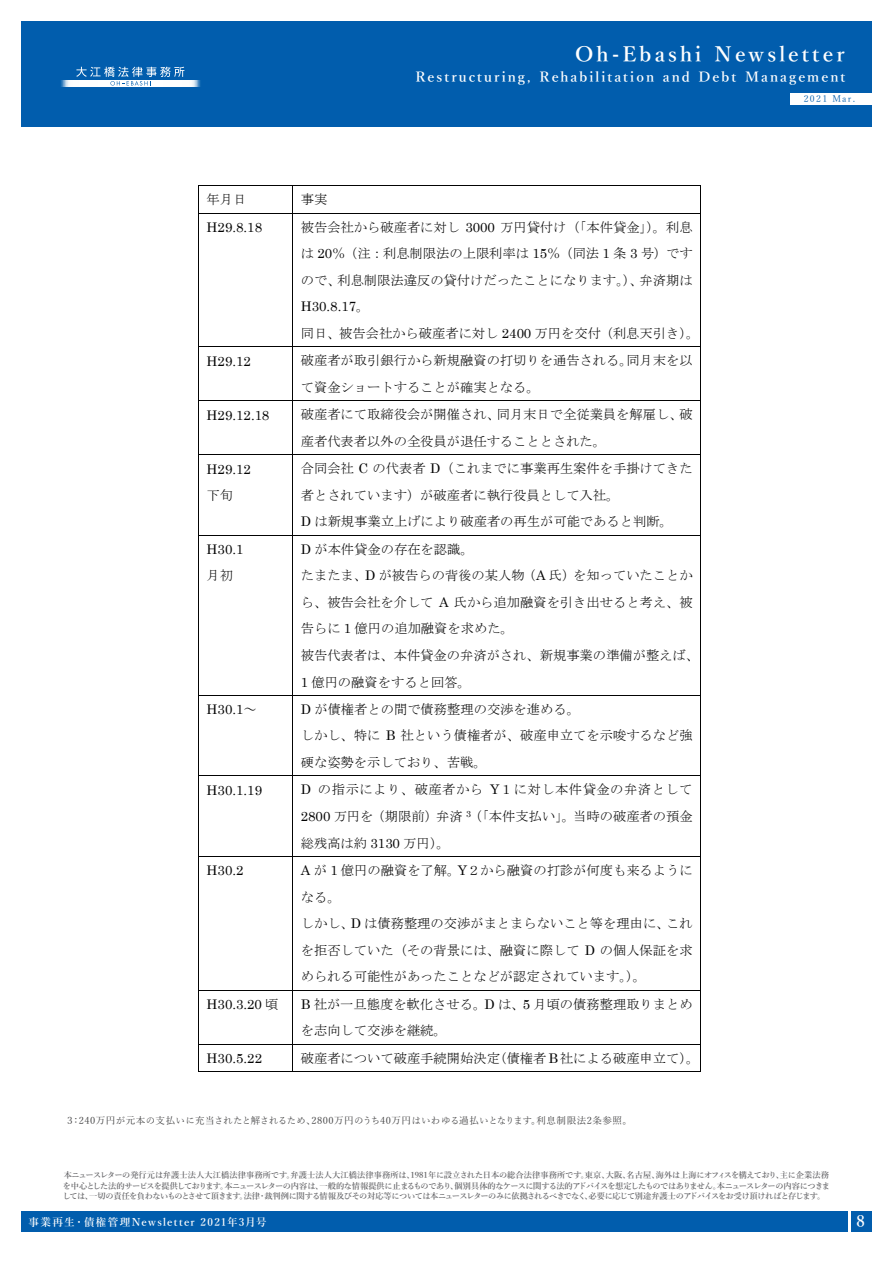
<style>
.page{position:relative;width:893px;height:1263px;background:#fff}
.page>*{position:absolute;margin:0;border:0;box-sizing:border-box;transform-origin:0 0}
.t1{font:600 21px "Yu Mincho";letter-spacing:.15em;color:#fff}
.t2{font:600 15.9px "Yu Mincho";color:#fff}
.t3{font:600 13.8px "Yu Mincho";letter-spacing:.15em;color:#fff}
.t4{font:13.35px/26.5px "MS Mincho";color:#030303}
.t5{font:13.35px "Century";letter-spacing:.005em;color:#030303}
.t6{font:600 10.65px "Yu Mincho";letter-spacing:.12em;color:#fff}
.t7{font:9.6px "Yu Mincho";letter-spacing:.04em;color:#3e3e3f}
.t8{font:9px "Yu Mincho";letter-spacing:.15em;color:#015dad}
.t9{font:600 8.25px/10.5px "Yu Mincho";letter-spacing:-.085em;color:#636366;text-align:justify}
.s1{font-family:"Century"}
.s2{font-family:"MS Mincho"}
</style>
<div class="page">
<div style="left:851px;top:1211px;width:21px;height:21px;background:#015dad"></div>
<div style="left:21px;top:1211px;width:827px;height:21px;background:#015dad"></div>
<hr style="left:199px;top:186px;width:93px;height:1px;background:#030303">
<hr style="left:293px;top:186px;width:407px;height:1px;background:#030303">
<svg style="left:198px;top:186px;width:1px;height:28px"></svg>
<hr style="left:199px;top:213px;width:93px;height:1px;background:#030303">
<svg style="left:292px;top:186px;width:1px;height:28px"></svg>
<hr style="left:293px;top:213px;width:407px;height:1px;background:#030303">
<svg style="left:700px;top:186px;width:1px;height:28px"></svg>
<hr style="left:198px;top:214px;width:1px;height:132px;background:#030303">
<hr style="left:292px;top:214px;width:1px;height:132px;background:#030303">
<hr style="left:700px;top:214px;width:1px;height:132px;background:#030303">
<hr style="left:199px;top:346px;width:93px;height:1px;background:#030303">
<hr style="left:293px;top:346px;width:407px;height:1px;background:#030303">
<hr style="left:198px;top:347px;width:1px;height:54px;background:#030303">
<hr style="left:292px;top:347px;width:1px;height:54px;background:#030303">
<hr style="left:700px;top:347px;width:1px;height:54px;background:#030303">
<hr style="left:199px;top:401px;width:93px;height:1px;background:#030303">
<hr style="left:293px;top:401px;width:407px;height:1px;background:#030303">
<hr style="left:198px;top:401px;width:1px;height:53px;background:#030303">
<hr style="left:292px;top:401px;width:1px;height:53px;background:#030303">
<hr style="left:700px;top:401px;width:1px;height:53px;background:#030303">
<hr style="left:199px;top:454px;width:93px;height:1px;background:#030303">
<hr style="left:293px;top:454px;width:407px;height:1px;background:#030303">
<hr style="left:198px;top:455px;width:1px;height:80px;background:#030303">
<hr style="left:292px;top:455px;width:1px;height:80px;background:#030303">
<hr style="left:700px;top:455px;width:1px;height:80px;background:#030303">
<hr style="left:199px;top:535px;width:93px;height:1px;background:#030303">
<hr style="left:293px;top:535px;width:407px;height:1px;background:#030303">
<hr style="left:198px;top:536px;width:1px;height:159px;background:#030303">
<hr style="left:292px;top:536px;width:1px;height:159px;background:#030303">
<hr style="left:700px;top:536px;width:1px;height:159px;background:#030303">
<hr style="left:199px;top:695px;width:93px;height:1px;background:#030303">
<hr style="left:293px;top:695px;width:407px;height:1px;background:#030303">
<hr style="left:198px;top:696px;width:1px;height:79px;background:#030303">
<hr style="left:292px;top:696px;width:1px;height:79px;background:#030303">
<hr style="left:700px;top:696px;width:1px;height:79px;background:#030303">
<hr style="left:199px;top:775px;width:93px;height:1px;background:#030303">
<hr style="left:293px;top:775px;width:407px;height:1px;background:#030303">
<hr style="left:198px;top:776px;width:1px;height:80px;background:#030303">
<hr style="left:292px;top:776px;width:1px;height:80px;background:#030303">
<hr style="left:700px;top:776px;width:1px;height:80px;background:#030303">
<hr style="left:199px;top:856px;width:93px;height:1px;background:#030303">
<hr style="left:293px;top:856px;width:407px;height:1px;background:#030303">
<hr style="left:198px;top:857px;width:1px;height:133px;background:#030303">
<hr style="left:292px;top:857px;width:1px;height:133px;background:#030303">
<hr style="left:700px;top:857px;width:1px;height:133px;background:#030303">
<hr style="left:199px;top:990px;width:93px;height:1px;background:#030303">
<hr style="left:293px;top:990px;width:407px;height:1px;background:#030303">
<hr style="left:198px;top:990px;width:1px;height:54px;background:#030303">
<hr style="left:292px;top:990px;width:1px;height:54px;background:#030303">
<hr style="left:700px;top:990px;width:1px;height:54px;background:#030303">
<hr style="left:199px;top:1044px;width:93px;height:1px;background:#030303">
<hr style="left:293px;top:1044px;width:407px;height:1px;background:#030303">
<svg style="left:198px;top:1044px;width:1px;height:28px"></svg>
<hr style="left:199px;top:1071px;width:93px;height:1px;background:#030303">
<svg style="left:292px;top:1044px;width:1px;height:28px"></svg>
<hr style="left:293px;top:1071px;width:407px;height:1px;background:#030303">
<svg style="left:700px;top:1044px;width:1px;height:28px"></svg>
<div style="left:21px;top:22px;width:851px;height:105px;background:#015dad"></div>
<div style="left:60px;top:80px;width:141px;height:7px;background:#0661ae"></div>
<div style="left:61px;top:80px;width:140px;height:7px;background:#166bb3"></div>
<div style="left:62px;top:80px;width:138px;height:7px;background:#347dbc"></div>
<div style="left:63px;top:80px;width:136px;height:7px;background:#4a8ac3"></div>
<div style="left:63px;top:80px;width:135px;height:7px;background:#699ecd"></div>
<div style="left:64px;top:80px;width:134px;height:7px;background:#7fadd4"></div>
<div style="left:65px;top:80px;width:132px;height:7px;background:#a4c4e0"></div>
<div style="left:65px;top:80px;width:131px;height:7px;background:#b1cce4"></div>
<div style="left:66px;top:80px;width:130px;height:7px;background:#c6daeb"></div>
<div style="left:67px;top:80px;width:128px;height:7px;background:#dbe8f2"></div>
<div style="left:68px;top:80px;width:126px;height:7px;background:#eaf1f7"></div>
<div style="left:68px;top:80px;width:125px;height:7px;background:#eef4f8"></div>
<div style="left:69px;top:80px;width:124px;height:7px;background:#f3f7f9"></div>
<div style="left:70px;top:80px;width:122px;height:7px;background:#fff"></div>
<svg style="left:76px;top:67px;width:108px;height:19px"></svg>
<div style="left:790px;top:94px;width:82px;height:11px;background:#fff"></div>
<h1 class="t1" style="left:575px;top:42px;width:271px">Oh-Ebashi Newsletter</h1>
<p class="t8" style="left:804px;top:91px;width:53px">2021 Mar.</p>
<p class="t3" style="left:415px;top:70px;width:431px">Restructuring, Rehabilitation and Debt Management</p>
<p class="t4" style="left:207px;top:186px;width:41px">年月日</p>
<p class="t4" style="left:301px;top:186px;width:28px">事実</p>
<p class="t5" style="left:207px;top:216px;width:57px">H29.8.18</p>
<p class="t4" style="left:301px;top:214px;width:393px;text-align:justify">被告会社から破産者に対し <span class="s1">3000</span> 万円貸付け（「本件貸金」）。利息は <span class="s1">20</span>％（注：利息制限法の上限利率は <span class="s1">15</span>％（同法 <span class="s1">1</span> 条 <span class="s1">3</span> 号）ですので、利息制限法違反の貸付けだったことになります。）、弁済期は</p>
<p class="t5" style="left:301px;top:295px;width:70px">H30.8.17<span class="s2">。</span></p>
<p class="t4" style="left:301px;top:320px;width:400px">同日、被告会社から破産者に対し <span class="s1">2400</span> 万円を交付（利息天引き）。</p>
<p class="t5" style="left:207px;top:350px;width:46px">H29.12</p>
<p class="t4" style="left:301px;top:347px;width:393px">破産者が取引銀行から新規融資の打切りを通告される。同月末を以て資金ショートすることが確実となる。</p>
<p class="t5" style="left:207px;top:404px;width:64px">H29.12.18</p>
<p class="t4" style="left:301px;top:401px;width:393px">破産者にて取締役会が開催され、同月末日で全従業員を解雇し、破産者代表者以外の全役員が退任することとされた。</p>
<p class="t5" style="left:207px;top:457px;width:46px">H29.12</p>
<p class="t4" style="left:207px;top:482px;width:28px">下旬</p>
<p class="t4" style="left:301px;top:455px;width:393px">合同会社 <span class="s1">C</span> の代表者 <span class="s1">D</span>（これまでに事業再生案件を手掛けてきた者とされています）が破産者に執行役員として入社。<br><span class="s1">D</span> は新規事業立上げにより破産者の再生が可能であると判断。</p>
<p class="t5" style="left:207px;top:538px;width:38px">H30.1</p>
<p class="t4" style="left:207px;top:562px;width:28px">月初</p>
<p class="t4" style="left:301px;top:536px;width:400px"><span class="s1">D</span> が本件貸金の存在を認識。<br>たまたま、<span class="s1">D</span> が被告らの背後の某人物（<span class="s1">A</span> 氏）を知っていたことから、被告会社を介して <span class="s1">A</span> 氏から追加融資を引き出せると考え、被告らに <span class="s1">1</span> 億円の追加融資を求めた。<br>被告代表者は、本件貸金の弁済がされ、新規事業の準備が整えば、<br><span class="s1">1</span> 億円の融資をすると回答。</p>
<p class="t5" style="left:207px;top:698px;width:52px">H30.1<span class="s2">～</span></p>
<p class="t4" style="left:301px;top:696px;width:393px"><span class="s1">D</span> が債権者との間で債務整理の交渉を進める。<br>しかし、特に <span class="s1">B</span> 社という債権者が、破産申立てを示唆するなど強硬な姿勢を示しており、苦戦。</p>
<p class="t5" style="left:207px;top:779px;width:57px">H30.1.19</p>
<p class="t4" style="left:301px;top:776px;width:393px;text-align:justify"><span class="s1">D</span> の指示により、破産者から <span class="s1">Y</span>１に対し本件貸金の弁済として<span class="s1">2800</span> 万円を（期限前）弁済 <sup>3</sup>（「本件支払い」。当時の破産者の預金総残高は約 <span class="s1">3130</span> 万円）。</p>
<p class="t5" style="left:207px;top:859px;width:38px">H30.2</p>
<p class="t4" style="left:301px;top:857px;width:393px"><span class="s1">A</span> が <span class="s1">1</span> 億円の融資を了解。<span class="s1">Y</span>２から融資の打診が何度も来るようになる。<br>しかし、<span class="s1">D</span> は債務整理の交渉がまとまらないこと等を理由に、これを拒否していた（その背景には、融資に際して <span class="s1">D</span> の個人保証を求められる可能性があったことなどが認定されています。）。</p>
<p class="t5" style="left:207px;top:992px;width:73px">H30.3.20 <span class="s2">頃</span></p>
<p class="t4" style="left:301px;top:990px;width:393px"><span class="s1">B</span> 社が一旦態度を軟化させる。<span class="s1">D</span> は、<span class="s1">5</span> 月頃の債務整理取りまとめを志向して交渉を継続。</p>
<p class="t5" style="left:207px;top:1047px;width:57px">H30.5.22</p>
<p class="t4" style="left:301px;top:1044px;width:400px">破産者について破産手続開始決定（債権者 <span class="s1">B</span>社による破産申立て）。</p>
<p class="t7" style="left:65px;top:1112px;width:569px">３：240万円が元本の支払いに充当されたと解されるため、2800万円のうち40万円はいわゆる過払いとなります。利息制限法2条参照。</p>
<p class="t9" style="left:63px;top:1170px;width:769px">本ニュースレターの発行元は弁護士法人大江橋法律事務所です。弁護士法人大江橋法律事務所は、1981年に設立された日本の総合法律事務所です。東京、大阪、名古屋、海外は上海にオフィスを構えており、主に企業法務を中心とした法的サービスを提供しております。本ニュースレターの内容は、一般的な情報提供に止まるものであり、個別具体的なケースに関する法的アドバイスを想定したものではありません。本ニュースレターの内容につきましては、一切の責任を負わないものとさせて頂きます。法律・裁判例に関する情報及びその対応等については本ニュースレターのみに依拠されるべきでなく、必要に応じて別途弁護士のアドバイスをお受け頂ければと存じます。</p>
<p class="t6" style="left:29px;top:1216px;width:240px">事業再生・債権管理Newsletter 2021年3月号</p>
<p class="t2" style="left:857px;top:1212px;width:10px">8</p>
</div>
